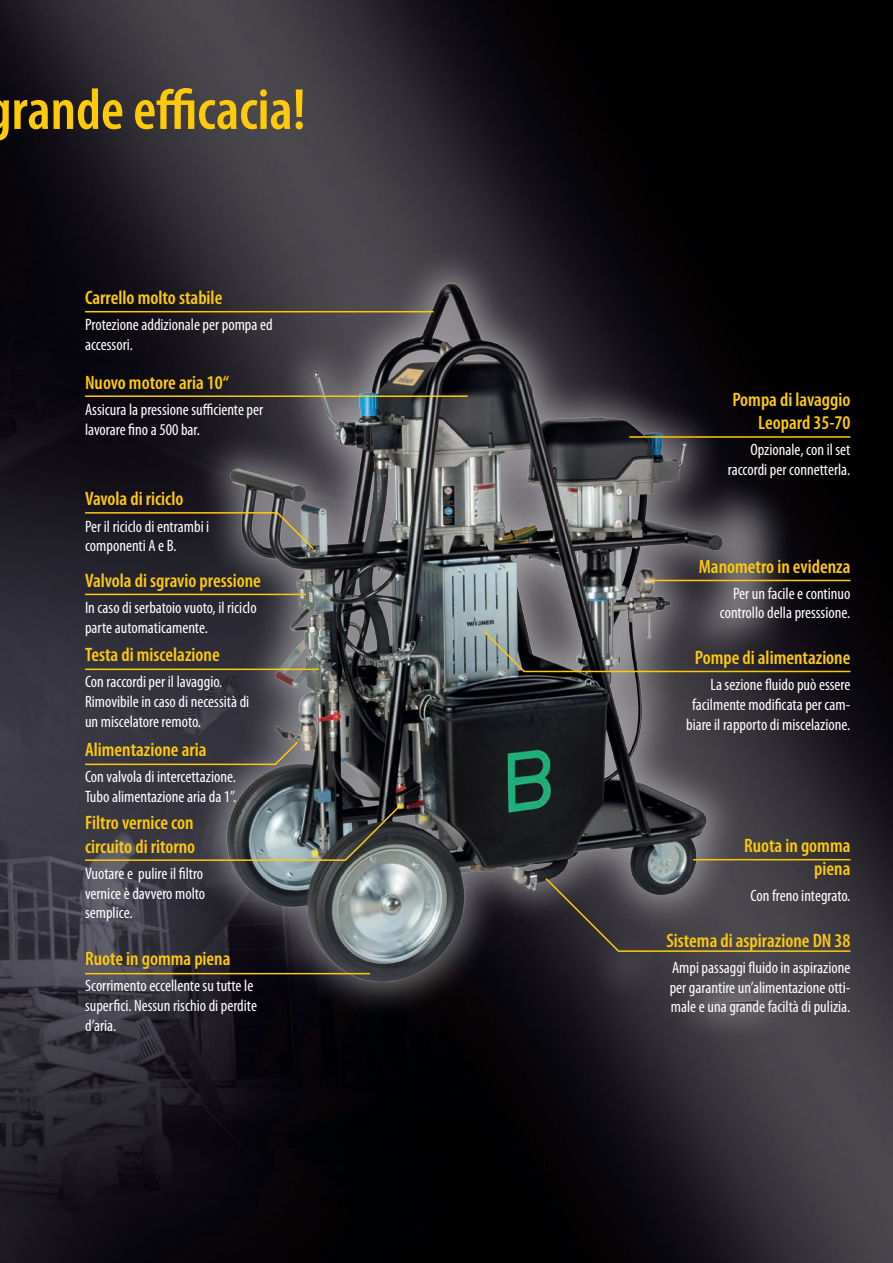
<style>
.page{position:relative;width:893px;height:1263px;background:#fff}
.page>*{position:absolute;margin:0;border:0;box-sizing:border-box;transform-origin:0 0}
.t1{font:600 condensed 58.5px "Myriad Pro";color:#feca0a}
.t2{font:600 condensed 19.5px/23.4px "Myriad Pro";color:#feca0a;text-align:right}
.t3{font:condensed 16.5px/19.8px "Myriad Pro";color:#fff}
</style>
<div class="page">
<img style="left:0;top:0;width:893px;height:1263px">
<div style="left:142px;top:244px;width:654px;height:799px;background:#fff;opacity:.45"></div>
<img style="left:154px;top:97px;width:604px;height:906px">
<hr style="left:85px;top:311px;width:349px;height:1px;background:#feca0a">
<svg style="left:84px;top:805px;width:317px;height:57px;background:#555756"></svg>
<svg style="left:544px;top:876px;width:308px;height:77px;background:#454143"></svg>
<hr style="left:629px;top:436px;width:221px;height:2px;background:#feca0a">
<svg style="left:482px;top:629px;width:370px;height:44px;background:#4c4a49"></svg>
<hr style="left:85px;top:395px;width:383px;height:2px;background:#feca0a">
<svg style="left:84px;top:511px;width:231px;height:39px;background:#423e3d"></svg>
<hr style="left:85px;top:594px;width:221px;height:1px;background:#feca0a">
<hr style="left:85px;top:668px;width:234px;height:2px;background:#feca0a">
<svg style="left:84px;top:740px;width:215px;height:26px;background:#4b4644"></svg>
<hr style="left:85px;top:973px;width:285px;height:1px;background:#feca0a">
<hr style="left:646px;top:580px;width:204px;height:1px;background:#feca0a">
<hr style="left:693px;top:859px;width:157px;height:1px;background:#feca0a">
<h1 class="t1" style="left:12px;top:78px;width:296px">rande efficacia!</h1>
<p class="t2" style="left:85px;top:286px;width:139px">Carrello molto stabile</p>
<p class="t3" style="left:85px;top:315px;width:189px">Protezione addizionale per pompa ed accessori.</p>
<p class="t2" style="left:85px;top:371px;width:146px">Nuovo motore aria 10“</p>
<p class="t3" style="left:85px;top:399px;width:180px">Assicura la pressione sufficiente per lavorare fino a 500 bar.</p>
<p class="t2" style="left:85px;top:488px;width:100px">Vavola di riciclo</p>
<p class="t3" style="left:85px;top:516px;width:126px">Per il riciclo di entrambi i componenti A e B.</p>
<p class="t2" style="left:85px;top:569px;width:177px">Valvola di sgravio pressione</p>
<p class="t3" style="left:85px;top:598px;width:173px">In caso di serbatoio vuoto, il riciclo parte automaticamente.</p>
<p class="t2" style="left:85px;top:643px;width:136px">Testa di miscelazione</p>
<p class="t3" style="left:85px;top:671px;width:166px">Con raccordi per il lavaggio.<br>Rimovibile in caso di necessità di un miscelatore remoto.</p>
<p class="t2" style="left:85px;top:738px;width:123px">Alimentazione aria</p>
<p class="t3" style="left:85px;top:766px;width:153px">Con valvola di intercettazione.<br>Tubo alimentazione aria da 1”.</p>
<p class="t2" style="left:85px;top:811px;width:112px;text-align:left">Filtro vernice con circuito di ritorno</p>
<p class="t3" style="left:85px;top:863px;width:122px">Vuotare e pulire il filtro vernice è davvero molto semplice.</p>
<p class="t2" style="left:85px;top:947px;width:147px">Ruote in gomma piena</p>
<p class="t3" style="left:85px;top:975px;width:173px">Scorrimento eccellente su tutte le superfici. Nessun rischio di perdite d’aria.</p>
<p class="t2" style="left:732px;top:388px;width:120px">Pompa di lavaggio<br>Leopard 35-70</p>
<p class="t3" style="left:728px;top:440px;width:124px;text-align:right">Opzionale, con il set raccordi per connetterla.</p>
<p class="t2" style="left:699px;top:555px;width:153px">Manometro in evidenza</p>
<p class="t3" style="left:720px;top:583px;width:132px;text-align:right">Per un facile e continuo controllo della presssione.</p>
<p class="t2" style="left:695px;top:646px;width:157px">Pompe di alimentazione</p>
<p class="t3" style="left:686px;top:675px;width:166px;text-align:right">La sezione fluido può essere facilmente modificata per cam&shy;biare il rapporto di miscelazione.</p>
<p class="t2" style="left:744px;top:834px;width:108px">Ruota in gomma piena</p>
<p class="t3" style="left:751px;top:886px;width:101px">Con freno integrato.</p>
<p class="t2" style="left:666px;top:929px;width:186px">Sistema di aspirazione DN 38</p>
<p class="t3" style="left:670px;top:957px;width:182px;text-align:justify">Ampi passaggi fluido in aspirazione per garantire un’alimentazione otti&shy;male e una grande faciltà di pulizia.</p>
</div>
